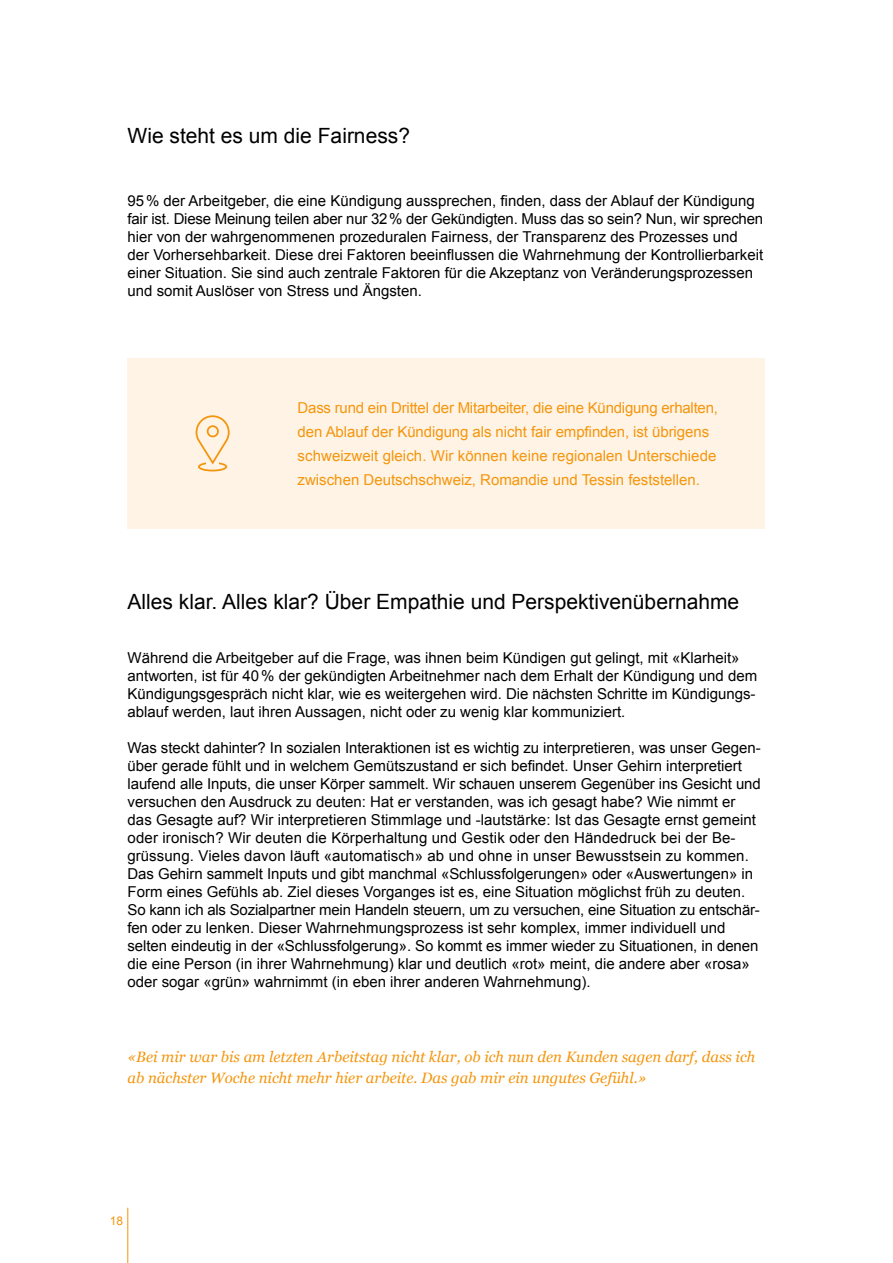
<style>
.page{position:relative;width:893px;height:1263px;background:#fff}
.page>*{position:absolute;margin:0;border:0;box-sizing:border-box;transform-origin:0 0}
.t1{font:21px "Arial";color:#000}
.t2{font:15px/18px "Arial";color:#000}
.t3{font:15px/24px "Arial";color:#f4960d}
.t4{font:italic 15px/21px "Georgia";color:#f4960d}
.t5{font:12px "Arial";color:#f4960d}
</style>
<div class="page">
<hr style="left:128px;top:1208px;width:1px;height:55px;background:#f4960d">
<div style="left:128px;top:358px;width:637px;height:170px;background:#fff3e6"></div>
<div style="left:198px;top:462px;width:29px;height:9px;border:2px solid #f4960d;border-radius:50%"></div>
<svg style="left:195px;top:415px;width:35px;height:50px"></svg>
<div style="left:207px;top:425px;width:12px;height:12px;border:2px solid #f4960d;border-radius:50%"></div>
<h1 class="t1" style="left:128px;top:128px;width:284px">Wie steht es um die Fairness?</h1>
<p class="t2" style="left:128px;top:192px;width:637px">95 % der Arbeitgeber, die eine Kündigung aussprechen, finden, dass der Ablauf der Kündigung fair ist. Diese Meinung teilen aber nur 32 % der Gekündigten. Muss das so sein? Nun, wir sprechen hier von der wahrgenommenen prozeduralen Fairness, der Transparenz des Prozesses und der Vorhersehbarkeit. Diese drei Faktoren beeinflussen die Wahrnehmung der Kontrollierbarkeit einer Situation. Sie sind auch zentrale Faktoren für die Akzeptanz von Veränderungsprozessen und somit Auslöser von Stress und Ängsten.</p>
<p class="t3" style="left:298px;top:397px;width:422px">Dass rund ein Drittel der Mitarbeiter, die eine Kündigung erhalten, den Ablauf der Kündigung als nicht fair empfinden, ist übrigens schweizweit gleich. Wir können keine regionalen Unterschiede zwischen Deutschschweiz, Romandie und Tessin feststellen.</p>
<h1 class="t1" style="left:128px;top:588px;width:613px">Alles klar. Alles klar? Über Empathie und Perspektivenübernahme</h1>
<p class="t2" style="left:128px;top:649px;width:631px">Während die Arbeitgeber auf die Frage, was ihnen beim Kündigen gut gelingt, mit «Klarheit» antworten, ist für 40 % der gekündigten Arbeitnehmer nach dem Erhalt der Kündigung und dem Kündigungsgespräch nicht klar, wie es weitergehen wird. Die nächsten Schritte im Kündigungs&shy;ablauf werden, laut ihren Aussagen, nicht oder zu wenig klar kommuniziert.</p>
<p class="t2" style="left:128px;top:739px;width:635px">Was steckt dahinter? In sozialen Interaktionen ist es wichtig zu interpretieren, was unser Gegen&shy;über gerade fühlt und in welchem Gemütszustand er sich befindet. Unser Gehirn interpretiert laufend alle Inputs, die unser Körper sammelt. Wir schauen unserem Gegenüber ins Gesicht und versuchen den Ausdruck zu deuten: Hat er verstanden, was ich gesagt habe? Wie nimmt er das Gesagte auf? Wir interpretieren Stimmlage und -lautstärke: Ist das Gesagte ernst gemeint oder ironisch? Wir deuten die Körperhaltung und Gestik oder den Händedruck bei der Be&shy;grüssung. Vieles davon läuft «automatisch» ab und ohne in unser Bewusstsein zu kommen.<br>Das Gehirn sammelt Inputs und gibt manchmal «Schlussfolgerungen» oder «Auswertungen» in Form eines Gefühls ab. Ziel dieses Vorganges ist es, eine Situation möglichst früh zu deuten.<br>So kann ich als Sozialpartner mein Handeln steuern, um zu versuchen, eine Situation zu entschär&shy;fen oder zu lenken. Dieser Wahrnehmungsprozess ist sehr komplex, immer individuell und selten eindeutig in der «Schlussfolgerung». So kommt es immer wieder zu Situationen, in denen die eine Person (in ihrer Wahrnehmung) klar und deutlich «rot» meint, die andere aber «rosa» oder sogar «grün» wahrnimmt (in eben ihrer anderen Wahrnehmung).</p>
<p class="t4" style="left:128px;top:1046px;width:629px">«Bei mir war bis am letzten Arbeitstag nicht klar, ob ich nun den Kunden sagen darf, dass ich ab nächster Woche nicht mehr hier arbeite. Das gab mir ein ungutes Gefühl.»</p>
<p class="t5" style="left:110px;top:1216px;width:15px">18</p>
</div>
